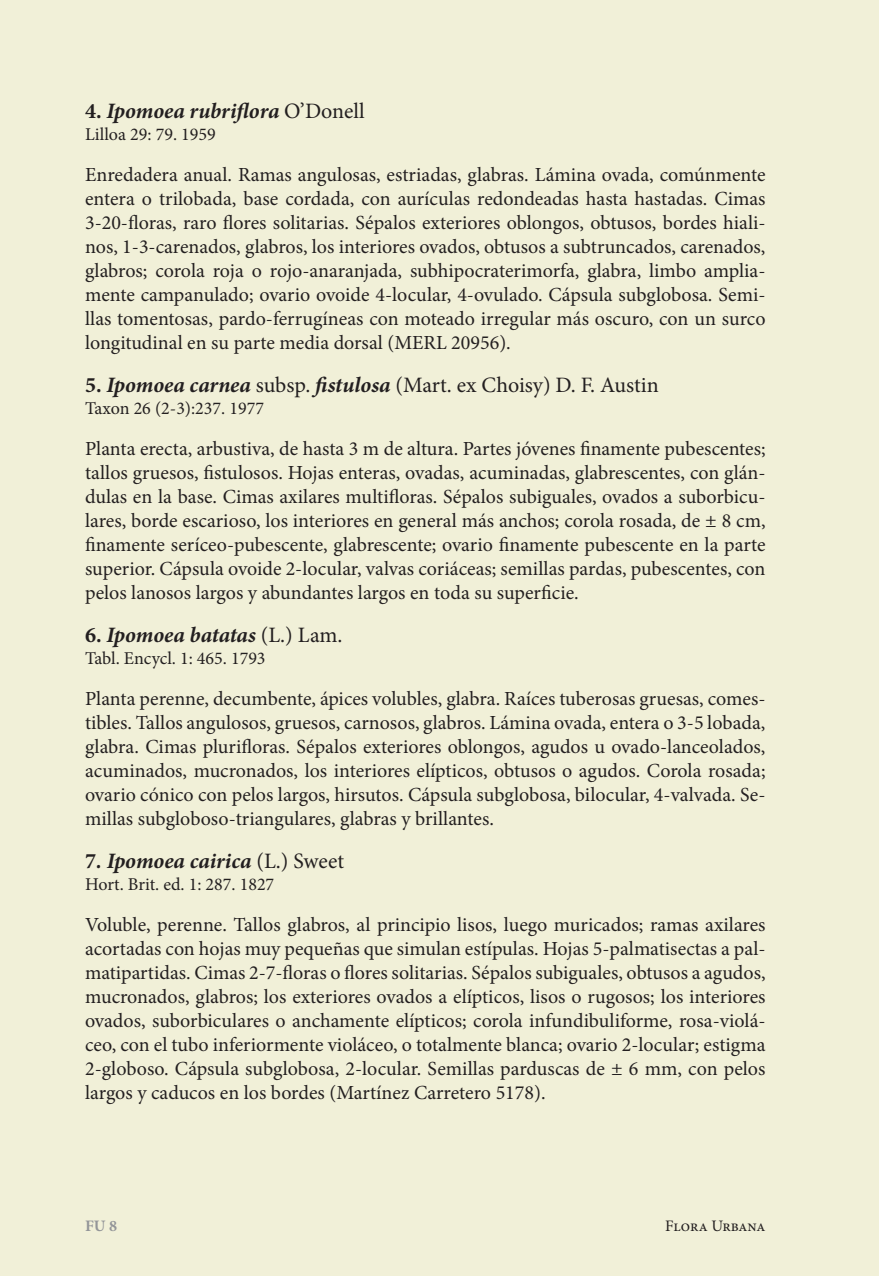
<style>
.page{position:relative;width:879px;height:1276px;background:#f1f0d8}
.page>*{position:absolute;margin:0;border:0;box-sizing:border-box;transform-origin:0 0}
.Especie_2{font:italic 700 22px "Minion Pro";letter-spacing:-.005em;color:#231f20}
.Especie_2-2{font:22px "Minion Pro";letter-spacing:-.005em;color:#231f20}
.Texto_principal_s_s{font:20px/24px "Minion Pro";color:#231f20;text-align:justify}
.Datos_especie{font:18px "Minion Pro";color:#231f20}
.t1{font:16px "Minion Pro";letter-spacing:-.005em;color:#231f20}
.t2{font:700 16px "Minion Pro";color:#939598}
.s1{font-style:normal}
.s2{font-weight:400;font-style:normal}
.s3{font-weight:700}
.s4{font-weight:700;font-style:italic}
</style>
<div class="page">
<p class="Especie_2" style="left:85px;top:95px;width:281px"><span class="s1">4.</span> Ipomoea rubriflora <span class="s2">O’Donell</span></p>
<p class="Datos_especie" style="left:85px;top:122px;width:132px">Lilloa 29: 79. 1959</p>
<p class="Texto_principal_s_s" style="left:85px;top:162px;width:682px">Enredadera anual. Ramas angulosas, estriadas, glabras. Lámina ovada, comúnmente entera o trilobada, base cordada, con aurículas redondeadas hasta hastadas. Cimas 3-20-floras, raro flores solitarias. Sépalos exteriores oblongos, obtusos, bordes hiali&shy;nos, 1-3-carenados, glabros, los interiores ovados, obtusos a subtruncados, carenados, glabros; corola roja o rojo-anaranjada, subhipocraterimorfa, glabra, limbo amplia&shy;mente campanulado; ovario ovoide 4-locular, 4-ovulado. Cápsula subglobosa. Semi&shy;llas tomentosas, pardo-ferrugíneas con moteado irregular más oscuro, con un surco longitudinal en su parte media dorsal (MERL 20956).</p>
<p class="Especie_2-2" style="left:85px;top:370px;width:575px"><span class="s3">5.</span> <span class="s4">Ipomoea carnea</span> subsp. <span class="s4">fistulosa</span> (Mart. ex Choisy) D. F. Austin</p>
<p class="Datos_especie" style="left:85px;top:396px;width:180px">Taxon 26 (2-3):237. 1977</p>
<p class="Texto_principal_s_s" style="left:85px;top:436px;width:682px">Planta erecta, arbustiva, de hasta 3 m de altura. Partes jóvenes finamente pubescentes; tallos gruesos, fistulosos. Hojas enteras, ovadas, acuminadas, glabrescentes, con glán&shy;dulas en la base. Cimas axilares multifloras. Sépalos subiguales, ovados a suborbicu&shy;lares, borde escarioso, los interiores en general más anchos; corola rosada, de ± 8 cm, finamente seríceo-pubescente, glabrescente; ovario finamente pubescente en la parte superior. Cápsula ovoide 2-locular, valvas coriáceas; semillas pardas, pubescentes, con pelos lanosos largos y abundantes largos en toda su superficie.</p>
<p class="Especie_2" style="left:85px;top:619px;width:259px"><span class="s1">6.</span> Ipomoea batatas <span class="s2">(L.) Lam.</span></p>
<p class="Datos_especie" style="left:85px;top:646px;width:182px">Tabl. Encycl. 1: 465. 1793</p>
<p class="Texto_principal_s_s" style="left:85px;top:686px;width:682px">Planta perenne, decumbente, ápices volubles, glabra. Raíces tuberosas gruesas, comes&shy;tibles. Tallos angulosos, gruesos, carnosos, glabros. Lámina ovada, entera o 3-5 lobada, glabra. Cimas plurifloras. Sépalos exteriores oblongos, agudos u ovado-lanceolados, acuminados, mucronados, los interiores elípticos, obtusos o agudos. Corola rosada; ovario cónico con pelos largos, hirsutos. Cápsula subglobosa, bilocular, 4-valvada. Se&shy;millas subgloboso-triangulares, glabras y brillantes.</p>
<p class="Especie_2" style="left:85px;top:845px;width:260px"><span class="s1">7</span>. Ipomoea cairica <span class="s2">(L.) Sweet</span></p>
<p class="Datos_especie" style="left:85px;top:872px;width:191px">Hort. Brit. ed. 1: 287. 1827</p>
<p class="Texto_principal_s_s" style="left:85px;top:912px;width:682px">Voluble, perenne. Tallos glabros, al principio lisos, luego muricados; ramas axilares acortadas con hojas muy pequeñas que simulan estípulas. Hojas 5-palmatisectas a pal&shy;matipartidas. Cimas 2-7-floras o flores solitarias. Sépalos subiguales, obtusos a agudos, mucronados, glabros; los exteriores ovados a elípticos, lisos o rugosos; los interiores ovados, suborbiculares o anchamente elípticos; corola infundibuliforme, rosa-violá&shy;ceo, con el tubo inferiormente violáceo, o totalmente blanca; ovario 2-locular; estigma 2-globoso. Cápsula subglobosa, 2-locular. Semillas parduscas de ± 6 mm, con pelos largos y caducos en los bordes (Martínez Carretero 5178).</p>
<p class="t2" style="left:85px;top:1214px;width:33px">FU 8</p>
<p class="t1" style="left:665px;top:1215px;width:102px">Flora Urbana</p>
</div>
